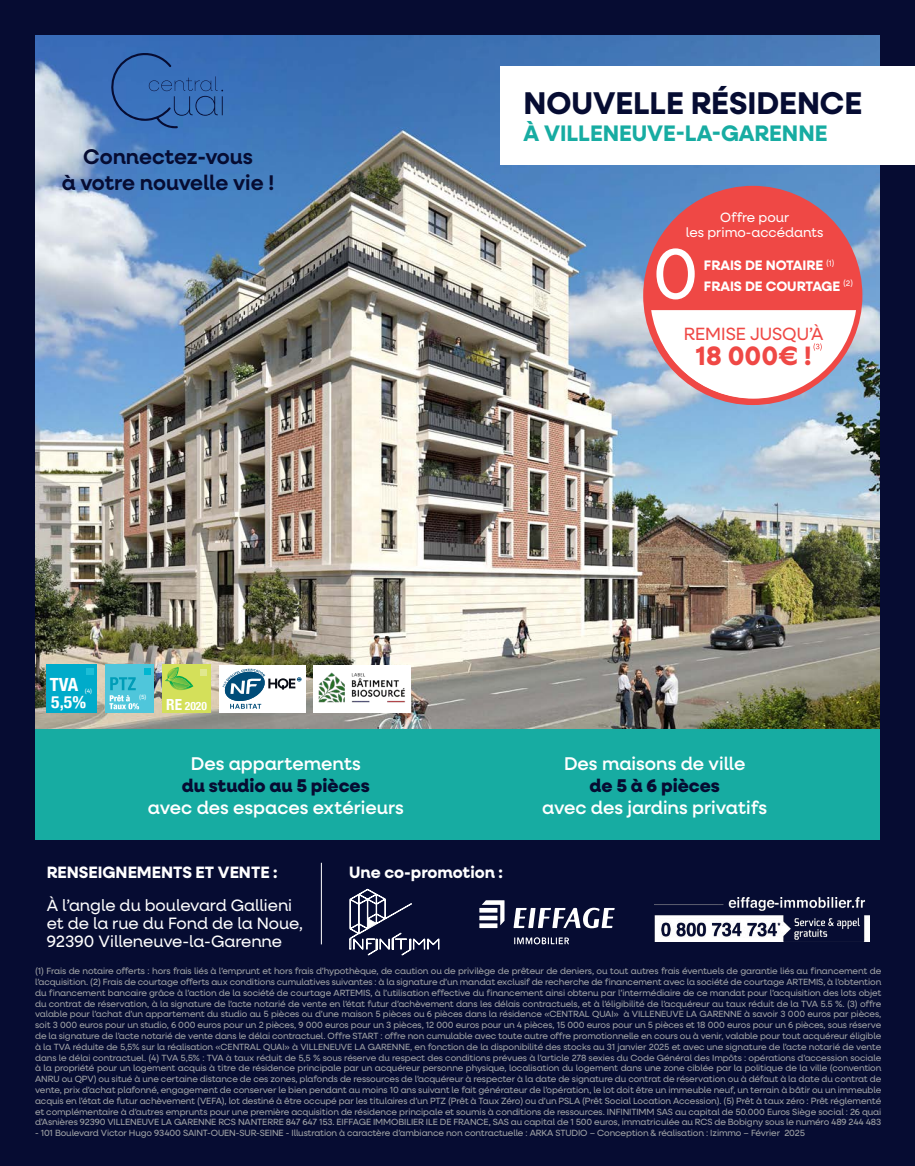
<style>
.page{position:relative;width:915px;height:1166px;background:#fff}
.page>*{position:absolute;margin:0;border:0;box-sizing:border-box;transform-origin:0 0}
.t1{font:700 31.5px "Neulis Neue";color:#060c32}
.t2{font:700 26.7px "Neulis Neue";color:#ef4845}
.t3{font:700 22.5px "Neulis Neue";color:#17aca2}
.t4{font:600 21.3px/25.5px "Neulis Neue";color:#060c32;text-align:center}
.t5{font:500 18.45px/22.2px "Neulis Neue";color:#fff;text-align:center}
.t6{font:700 condensed 18.15px "Helvetica Neue";color:#fff;scale:1.04 1}
.t7{font:17.85px "Neulis Neue";color:#ef4845}
.t8{font:700 condensed 16.95px "Helvetica Neue";color:#fff;scale:1.04 1}
.t9{font:16.5px/18px "Neulis Neue";color:#fff}
.t10{font:700 16.5px "Neulis Neue";color:#fff}
.t11{font:700 13.8px/20.5px "Neulis Neue";color:#fff}
.t12{font:13.5px/15px "Neulis Neue";color:#fff;text-align:center}
.t13{font:700 condensed 11.55px "Helvetica Neue";color:#fff}
.t14{font:9px/10.8px "Neulis Neue";letter-spacing:-.01em;color:#a3a6a8;text-align:justify}
.t15{font:6px "Neulis Neue";color:#fff}
.s1{font-size:15.3px}
.s2{font-weight:800;color:#060c32}
</style>
<div class="page">
<img style="left:0;top:0;width:914px;height:1165px">
<svg style="left:68px;top:52px;width:155px;height:104px;background:#4778ba"></svg>
<div style="left:500px;top:66px;width:414px;height:98px;background:#fff"></div>
<svg style="left:513px;top:907px;width:101px;height:21px"></svg>
<svg style="left:479px;top:900px;width:25px;height:27px"></svg>
<svg style="left:514px;top:936px;width:55px;height:8px"></svg>
<svg style="left:349px;top:888px;width:90px;height:67px;background:#303554"></svg>
<img style="left:654px;top:897px;width:214px;height:44px">
<hr style="left:321px;top:862px;width:1px;height:82px;background:#fff">
<div style="left:35px;top:729px;width:844px;height:110px;background:#17aca2"></div>
<div style="left:47px;top:664px;width:50px;height:48px;background:#00abca"></div>
<div style="left:86px;top:667px;width:7px;height:7px;background:#1cbed7"></div>
<div style="left:162px;top:664px;width:49px;height:48px;background:#d4e05a"></div>
<div style="left:200px;top:668px;width:7px;height:7px;background:#e0e88e"></div>
<svg style="left:165px;top:667px;width:28px;height:23px"></svg>
<div style="left:105px;top:664px;width:49px;height:48px;background:#4fc6db"></div>
<div style="left:144px;top:667px;width:6px;height:7px;background:#00b7d1"></div>
<svg style="left:109px;top:677px;width:30px;height:32px"></svg>
<div style="left:219px;top:664px;width:86px;height:48px;background:#fff"></div>
<svg style="left:222px;top:668px;width:79px;height:40px"></svg>
<div style="left:313px;top:664px;width:98px;height:48px;background:#fff"></div>
<img style="left:318px;top:666px;width:96px;height:41px">
<div style="left:643px;top:186px;width:219px;height:219px;background:#ef4845;border-radius:50%"></div>
<svg style="left:656px;top:248px;width:38px;height:51px"></svg>
<svg style="left:651px;top:310px;width:204px;height:88px;background:#efe6ea"></svg>
<p class="t4" style="left:62px;top:143px;width:214px">Connectez-vous<br>à votre nouvelle vie !</p>
<p class="t6" style="left:50px;top:669px;width:29px">TVA</p>
<p class="t8" style="left:51px;top:688px;width:35px">5,5%</p>
<p class="t13" style="left:166px;top:696px;width:42px"><span class="s1">RE</span> 2020</p>
<p class="t15" style="left:85px;top:686px;width:9px">(4)</p>
<p class="t15" style="left:139px;top:692px;width:9px">(5)</p>
<p class="t1" style="left:523px;top:80px;width:340px">NOUVELLE RÉSIDENCE</p>
<p class="t3" style="left:523px;top:117px;width:305px">À VILLENEUVE-LA-GARENNE</p>
<p class="t12" style="left:685px;top:209px;width:139px">Offre pour<br>les primo-accédants</p>
<p class="t11" style="left:703px;top:255px;width:151px">FRAIS DE NOTAIRE <sup>(1)<br></sup>FRAIS DE COURTAGE <sup>(2)</sup></p>
<p class="t7" style="left:683px;top:321px;width:141px">REMISE JUSQU’À</p>
<p class="t2" style="left:695px;top:337px;width:117px">18 000€ !</p>
<p class="t5" style="left:148px;top:751px;width:257px">Des appartements<br><span class="s2">du studio au 5 pièces<br></span>avec des espaces extérieurs</p>
<p class="t5" style="left:542px;top:751px;width:226px">Des maisons de ville<br><span class="s2">de 5 à 6 pièces<br></span>avec des jardins privatifs</p>
<p class="t10" style="left:47px;top:860px;width:232px">RENSEIGNEMENTS ET VENTE :</p>
<p class="t9" style="left:47px;top:894px;width:257px">À l’angle du boulevard Gallieni et de la rue du Fond de la Noue,<br>92390 Villeneuve-la-Garenne</p>
<p class="t10" style="left:349px;top:860px;width:155px">Une co-promotion :</p>
<p class="t14" style="left:35px;top:964px;width:847px">(1) Frais de notaire offerts : hors frais liés à l’emprunt et hors frais d’hypothèque, de caution ou de privilège de prêteur de deniers, ou tout autres frais éventuels de garantie liés au financement de l’acquisition. (2) Frais de courtage offerts aux conditions cumulatives suivantes : à la signature d’un mandat exclusif de recherche de financement avec la société de courtage ARTEMIS, à l’obtention du financement bancaire grâce à l’action de la société de courtage ARTEMIS, à l’utilisation effective du financement ainsi obtenu par l’intermédiaire de ce mandat pour l’acquisition des lots objet du contrat de réservation, à la signature de l’acte notarié de vente en l’état futur d’achèvement dans les délais contractuels, et à l’éligibilité de l’acquéreur au taux réduit de la TVA 5.5 %. (3) offre valable pour l’achat d’un appartement du studio au 5 pièces ou d’une maison 5 pièces ou 6 pièces dans la résidence «CENTRAL QUAI» à VILLENEUVE LA GARENNE à savoir 3 000 euros par pièces, soit 3 000 euros pour un studio, 6 000 euros pour un 2 pièces, 9 000 euros pour un 3 pièces, 12 000 euros pour un 4 pièces, 15 000 euros pour un 5 pièces et 18 000 euros pour un 6 pièces, sous réserve de la signature de l’acte notarié de vente dans le délai contractuel. Offre START : offre non cumulable avec toute autre offre promotionnelle en cours ou à venir, valable pour tout acquéreur éligible à la TVA réduite de 5,5% sur la réalisation «CENTRAL QUAI» à VILLENEUVE LA GARENNE, en fonction de la disponibilité des stocks au 31 janvier 2025 et avec une signature de l’acte notarié de vente dans le délai contractuel. (4) TVA 5,5% : TVA à taux réduit de 5,5 % sous réserve du respect des conditions prévues à l’article 278 sexies du Code Général des Impôts : opérations d’accession sociale à la propriété pour un logement acquis à titre de résidence principale par un acquéreur personne physique, localisation du logement dans une zone ciblée par la politique de la ville (convention ANRU ou QPV) ou situé à une certaine distance de ces zones, plafonds de ressources de l’acquéreur à respecter à la date de signature du contrat de réservation ou à défaut à la date du contrat de vente, prix d’achat plafonné, engagement de conserver le bien pendant au moins 10 ans suivant le fait générateur de l’opération, le lot doit être un immeuble neuf, un terrain à bâtir ou un immeuble acquis en l’état de futur achèvement (VEFA), lot destiné à être occupé par les titulaires d’un PTZ (Prêt à Taux Zéro) ou d’un PSLA (Prêt Social Location Accession). (5) Prêt à taux zéro : Prêt réglementé et complémentaire à d’autres emprunts pour une première acquisition de résidence principale et soumis à conditions de ressources. INFINITIMM SAS au capital de 50.000 Euros Siège social : 26 quai d’Asnières 92390 VILLENEUVE LA GARENNE RCS NANTERRE 847 647 153. EIFFAGE IMMOBILIER ILE DE FRANCE, SAS au capital de 1 500 euros, immatriculée au RCS de Bobigny sous le numéro 489 244 483</p>
<p class="t14" style="left:35px;top:1126px;width:771px">- 101 Boulevard Victor Hugo 93400 SAINT-OUEN-SUR-SEINE - Illustration à caractère d’ambiance non contractuelle : ARKA STUDIO – Conception &amp; réalisation : Izimmo – Février 2025</p>
</div>
